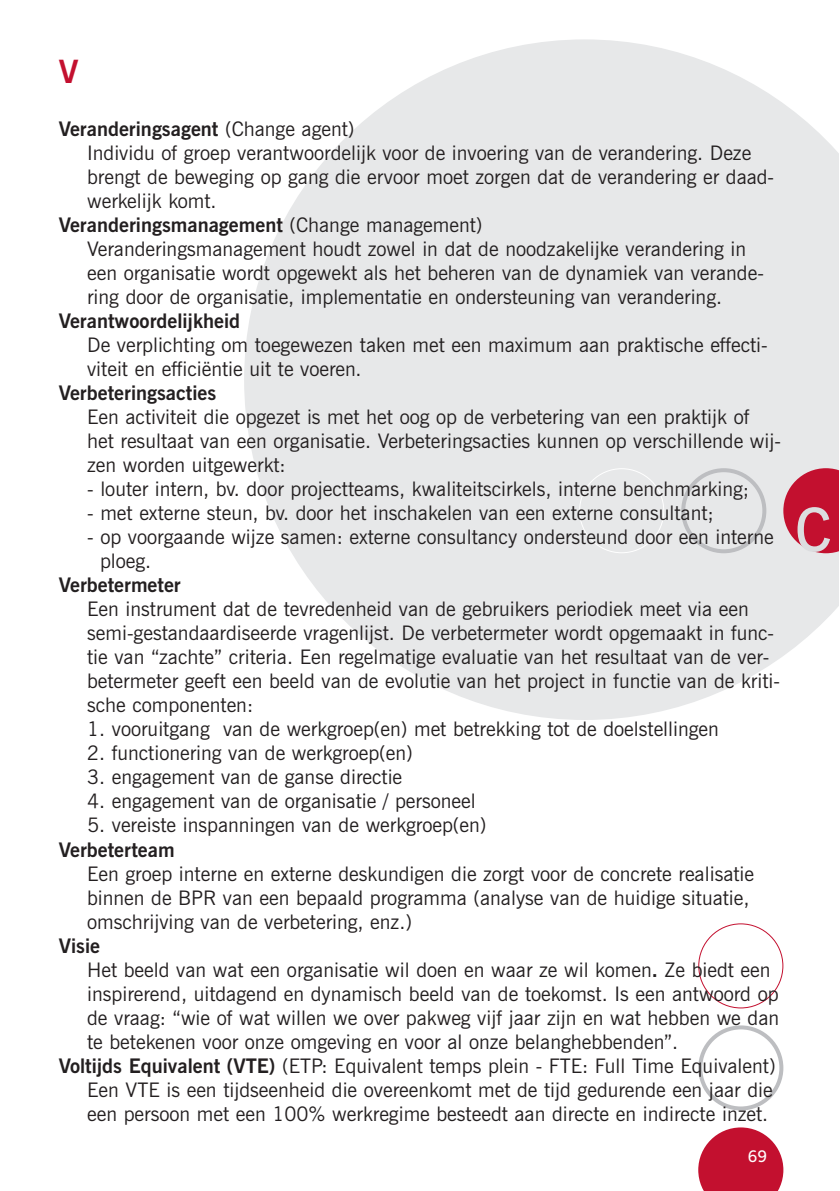
<style>
.page{position:relative;width:840px;height:1191px;background:#fff}
.page>*{position:absolute;margin:0;border:0;box-sizing:border-box;transform-origin:0 0}
.t1{font:600 60px "News Gothic BT";color:#dcdddf}
.t2{font:700 32px "News Gothic BT";color:#c3102f}
.t3{font:20px/24px "News Gothic BT";color:#231f20}
.t4{font:700 20px "News Gothic BT";color:#231f20}
.t5{font:600 16px "News Gothic BT";color:#fff}
.s1{font-weight:400}
.s2{font-weight:700}
</style>
<div class="page">
<svg style="left:244px;top:39px;width:594px;height:681px;fill:#e7e8e9"></svg>
<svg style="left:698px;top:1127px;width:85px;height:64px"></svg>
<svg style="left:698px;top:1025px;width:85px;height:85px"></svg>
<div style="left:697px;top:923px;width:86px;height:85px;border:2px solid #c3102f;border-radius:50%"></div>
<svg style="left:782px;top:468px;width:56px;height:85px;background:#c93952"></svg>
<svg style="left:680px;top:468px;width:86px;height:85px;background:#e1e2e3"></svg>
<div style="left:578px;top:468px;width:86px;height:85px;border:2px solid #fff;border-radius:50%"></div>
<h2 class="t2" style="left:59px;top:59px;width:21px">V</h2>
<p class="t4" style="left:59px;top:122px;width:297px">Veranderingsagent <span class="s1">(Change agent)</span></p>
<p class="t3" style="left:87px;top:143px;width:665px">Individu of groep verantwoordelijk voor de invoering van de verandering. Deze</p>
<p class="t3" style="left:87px;top:167px;width:688px">brengt de beweging op gang die ervoor moet zorgen dat de verandering er daad-</p>
<p class="t3" style="left:87px;top:191px;width:131px">werkelijk komt.</p>
<p class="t4" style="left:59px;top:218px;width:425px">Veranderingsmanagement <span class="s1">(Change management)</span></p>
<p class="t3" style="left:87px;top:239px;width:660px">Veranderingsmanagement houdt zowel in dat de noodzakelijke verandering in</p>
<p class="t3" style="left:87px;top:263px;width:678px">een organisatie wordt opgewekt als het beheren van de dynamiek van verande-</p>
<p class="t3" style="left:87px;top:287px;width:636px">ring door de organisatie, implementatie en ondersteuning van verandering.</p>
<p class="t4" style="left:59px;top:314px;width:183px">Verantwoordelijkheid</p>
<p class="t3" style="left:87px;top:335px;width:681px">De verplichting om toegewezen taken met een maximum aan praktische effecti&shy;viteit en efficiëntie uit te voeren.</p>
<p class="t4" style="left:59px;top:386px;width:159px">Verbeteringsacties</p>
<p class="t3" style="left:87px;top:407px;width:695px">Een activiteit die opgezet is met het oog op de verbetering van een praktijk of<br>het resultaat van een organisatie. Verbeteringsacties kunnen op verschillende wij&shy;zen worden uitgewerkt:</p>
<p class="t3" style="left:87px;top:479px;width:663px">- louter intern, bv. door projectteams, kwaliteitscirkels, interne benchmarking;</p>
<p class="t3" style="left:87px;top:503px;width:627px">- met externe steun, bv. door het inschakelen van een externe consultant;</p>
<p class="t3" style="left:100px;top:527px;width:674px;text-indent:-13px">- op voorgaande wijze samen: externe consultancy ondersteund door een interne ploeg.</p>
<p class="t4" style="left:59px;top:578px;width:123px">Verbetermeter</p>
<p class="t3" style="left:87px;top:599px;width:694px">Een instrument dat de tevredenheid van de gebruikers periodiek meet via een semi-gestandaardiseerde vragenlijst. De verbetermeter wordt opgemaakt in func&shy;tie van “zachte” criteria. Een regelmatige evaluatie van het resultaat van de ver&shy;betermeter geeft een beeld van de evolutie van het project in functie van de kriti&shy;sche componenten:</p>
<p class="t3" style="left:87px;top:719px;width:633px">1. vooruitgang van de werkgroep(en) met betrekking tot de doelstellingen</p>
<p class="t3" style="left:87px;top:743px;width:327px">2. functionering van de werkgroep(en)</p>
<p class="t3" style="left:87px;top:767px;width:316px">3. engagement van de ganse directie</p>
<p class="t3" style="left:87px;top:791px;width:390px">4. engagement van de organisatie / personeel</p>
<p class="t3" style="left:87px;top:815px;width:400px">5. vereiste inspanningen van de werkgroep(en)</p>
<p class="t4" style="left:59px;top:842px;width:117px">Verbeterteam</p>
<p class="t3" style="left:87px;top:863px;width:668px">Een groep interne en externe deskundigen die zorgt voor de concrete realisatie binnen de BPR van een bepaald programma (analyse van de huidige situatie, omschrijving van de verbetering, enz.)</p>
<p class="t4" style="left:59px;top:938px;width:43px">Visie</p>
<p class="t3" style="left:87px;top:959px;width:684px">Het beeld van wat een organisatie wil doen en waar ze wil komen<span class="s2">.</span> Ze biedt een</p>
<p class="t3" style="left:87px;top:983px;width:692px">inspirerend, uitdagend en dynamisch beeld van de toekomst. Is een antwoord op</p>
<p class="t3" style="left:87px;top:1007px;width:693px">de vraag: “wie of wat willen we over pakweg vijf jaar zijn en wat hebben we dan</p>
<p class="t3" style="left:87px;top:1031px;width:592px">te betekenen voor onze omgeving en voor al onze belanghebbenden”.</p>
<p class="t3" style="left:59px;top:1055px;width:718px"><span class="s2">Voltijds Equivalent (VTE)</span> (ETP: Equivalent temps plein - FTE: Full Time Equivalent)</p>
<p class="t3" style="left:87px;top:1079px;width:686px">Een VTE is een tijdseenheid die overeenkomt met de tijd gedurende een jaar die</p>
<p class="t3" style="left:87px;top:1103px;width:682px">een persoon met een 100% werkregime besteedt aan directe en indirecte inzet.</p>
<p class="t5" style="left:747px;top:1150px;width:21px">69</p>
<h1 class="t1" style="left:794px;top:507px;width:38px">C</h1>
</div>
